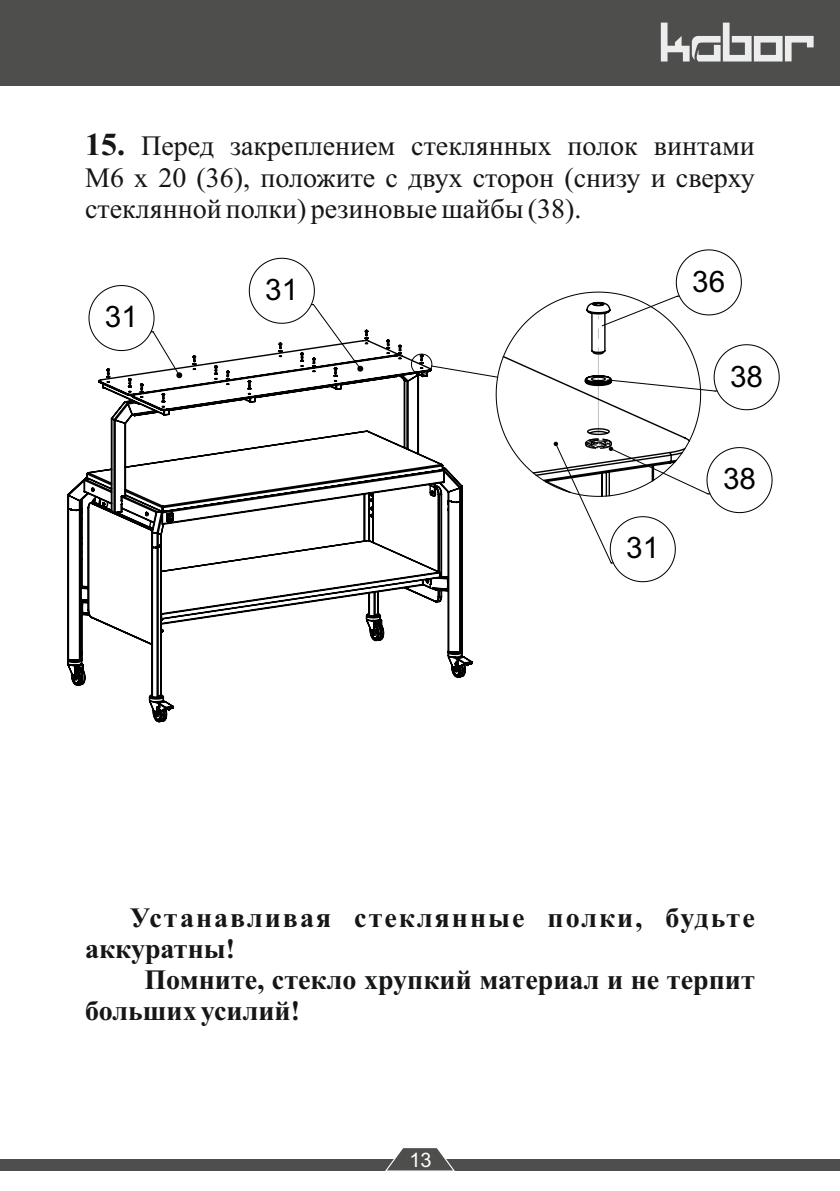
<style>
.page{position:relative;width:840px;height:1191px;background:#fff}
.page>*{position:absolute;margin:0;border:0;box-sizing:border-box;transform-origin:0 0}
.t1{font:29.6px "Arial";color:#000}
.t2{font:28px/31.4px "Times New Roman";color:#151616;text-align:justify}
.t3{font:700 28px/31px "Times New Roman";color:#151616}
.t4{font:700 28px/31px "Times New Roman";letter-spacing:.07em;color:#151616}
.t5{font:20px "Arial";color:#fff}
.s1{font-weight:700;font-size:32px}
</style>
<div class="page">
<div style="left:0;top:0;width:839px;height:85px;background:#4e4e4d"></div>
<div style="left:0;top:1159px;width:839px;height:11px;background:#4e4e4d"></div>
<svg style="left:384px;top:1148px;width:72px;height:23px"></svg>
<svg style="left:88px;top:249px;width:691px;height:334px"></svg>
<svg style="left:150px;top:295px;width:567px;height:269px"></svg>
<svg style="left:67px;top:329px;width:406px;height:394px"></svg>
<svg style="left:495px;top:291px;width:206px;height:206px"></svg>
<svg style="left:176px;top:301px;width:515px;height:197px"></svg>
<svg style="left:660px;top:23px;width:153px;height:38px"></svg>
<p class="t2" style="left:85px;top:129px;width:670px"><span class="s1">15.</span> Перед закреплением стеклянных полок винтами М6 х 20 (36), положите с двух сторон (снизу и сверху стеклянной полки) резиновые шайбы (38).</p>
<p class="t1" style="left:105px;top:296px;width:34px">31</p>
<p class="t1" style="left:265px;top:269px;width:34px">31</p>
<p class="t1" style="left:692px;top:261px;width:34px">36</p>
<p class="t1" style="left:729px;top:356px;width:34px">38</p>
<p class="t1" style="left:626px;top:527px;width:34px">31</p>
<p class="t1" style="left:722px;top:458px;width:34px">38</p>
<p class="t4" style="left:85px;top:901px;width:670px;text-indent:45px">Устанавливая стеклянные полки, будьте аккуратны!</p>
<p class="t3" style="left:85px;top:963px;width:670px;text-indent:59px">Помните, стекло хрупкий материал и не терпит больших усилий!</p>
<p class="t5" style="left:409px;top:1146px;width:24px">13</p>
</div>
